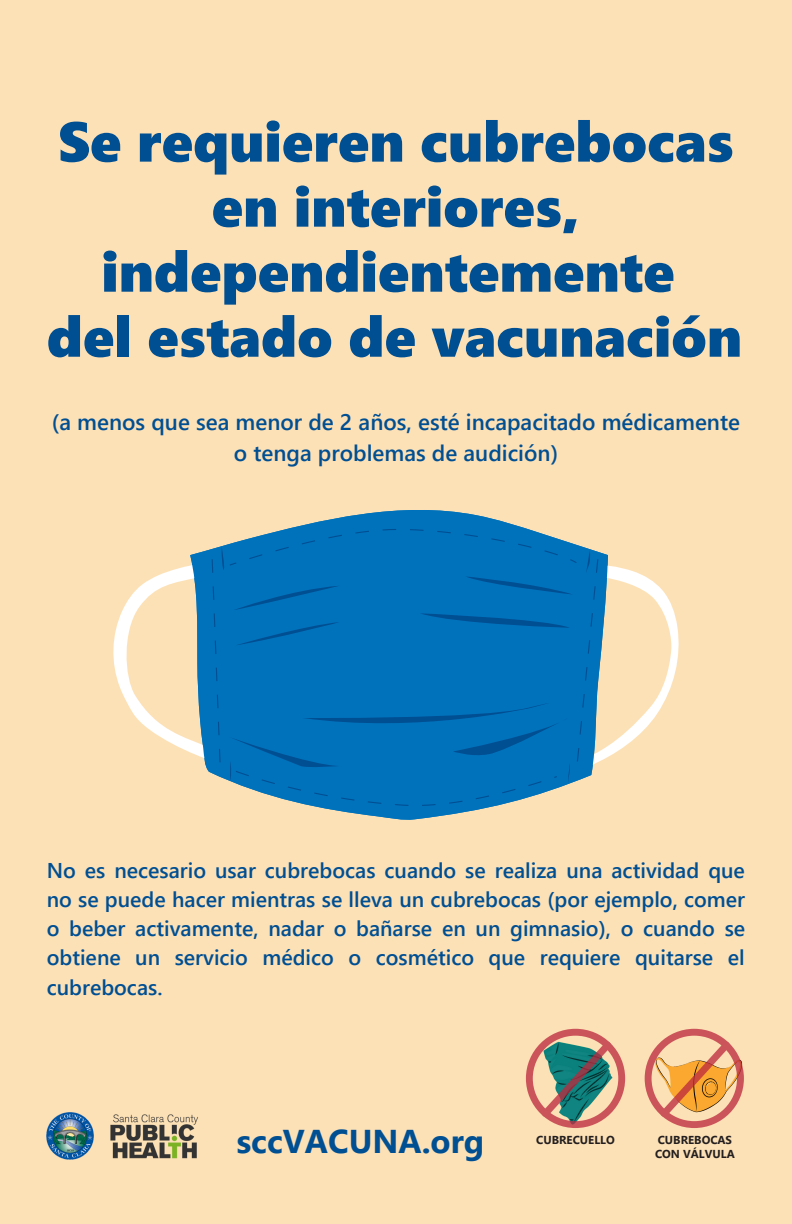
<style>
.page{position:relative;width:792px;height:1224px;background:#fde1b6}
.page>*{position:absolute;margin:0;border:0;box-sizing:border-box;transform-origin:0 0}
.t1{font:56.3px/65px "Segoe UI Black";color:#004f93;text-align:center}
.t2{font:700 33px "Segoe UI";color:#004f93}
.t3{font:600 22.5px/31.1px "Segoe UI";color:#004f93;text-align:center}
.t4{font:600 21.4px/29.2px "Segoe UI";color:#004f93;text-align:justify}
.t5{font:700 11.5px "Segoe UI";color:#231f20}
</style>
<div class="page">
<img style="left:47px;top:1113px;width:47px;height:47px">
<img style="left:110px;top:1114px;width:88px;height:45px">
<svg style="left:526px;top:1029px;width:99px;height:99px"></svg>
<svg style="left:645px;top:1029px;width:99px;height:99px"></svg>
<svg style="left:113px;top:565px;width:566px;height:192px"></svg>
<svg style="left:190px;top:510px;width:418px;height:310px"></svg>
<svg style="left:212px;top:529px;width:386px;height:277px;background:#0b75ba"></svg>
<p class="t1" style="left:58px;top:107px;width:677px">Se requieren cubrebocas</p>
<p class="t1" style="left:101px;top:172px;width:575px">en interiores, independientemente</p>
<p class="t1" style="left:47px;top:302px;width:697px">del estado de vacunación</p>
<p class="t3" style="left:52px;top:405px;width:690px">(a menos que sea menor de 2 años, esté incapacitado médicamente o tenga problemas de audición)</p>
<p class="t4" style="left:47px;top:854px;width:700px">No es necesario usar cubrebocas cuando se realiza una actividad que no se puede hacer mientras se lleva un cubrebocas (por ejemplo, comer o beber activamente, nadar o bañarse en un gimnasio), o cuando se obtiene un servicio médico o cosmético que requiere quitarse el cubrebocas.</p>
<p class="t2" style="left:237px;top:1118px;width:249px">sccVACUNA.org</p>
<p class="t5" style="left:536px;top:1132px;width:80px">CUBRECUELLO</p>
<p class="t5" style="left:658px;top:1132px;width:76px">CUBREBOCAS</p>
<p class="t5" style="left:655px;top:1145px;width:81px">CON VÁLVULA</p>
</div>
